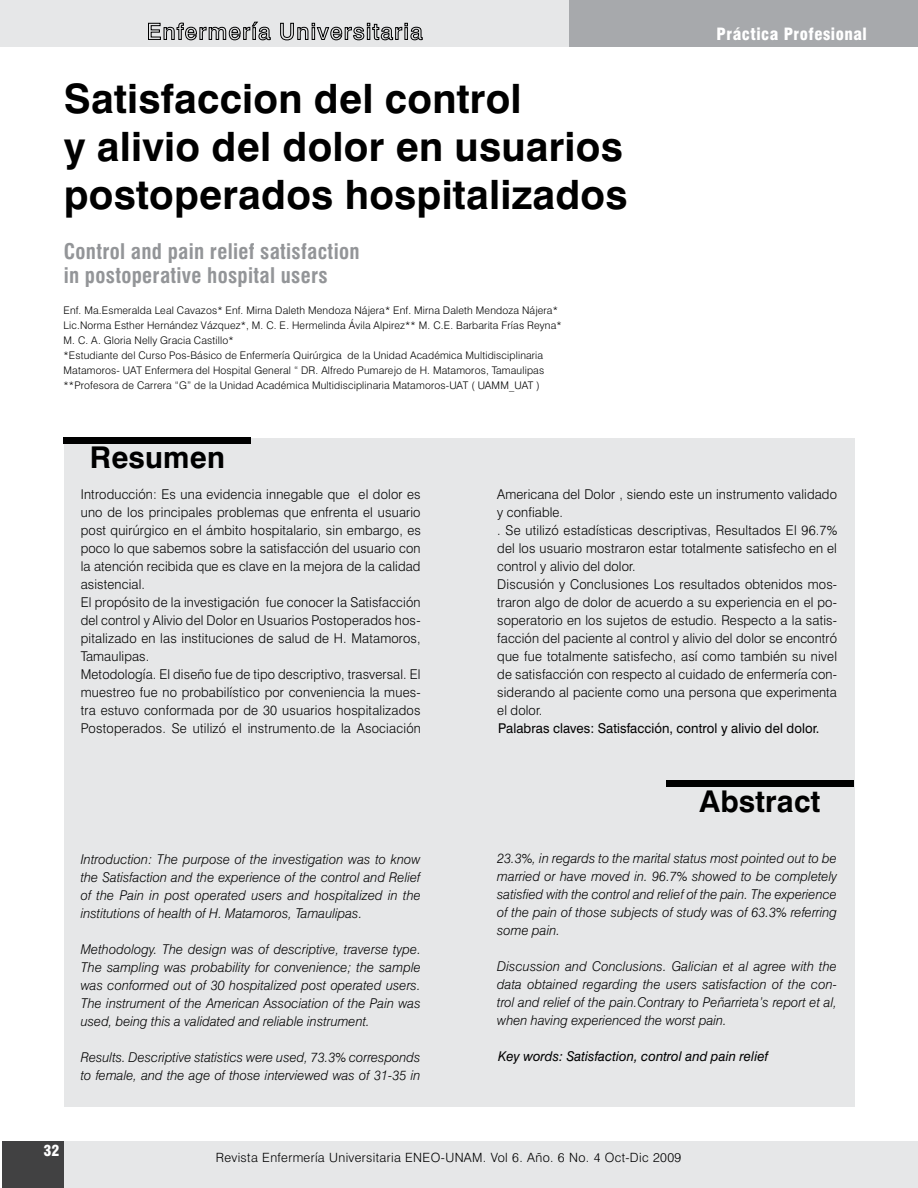
<style>
.page{position:relative;width:918px;height:1188px;background:#fff}
.page>*{position:absolute;margin:0;border:0;box-sizing:border-box;transform-origin:0 0}
.t1{font:700 40.5px/48px "Swiss 721 BT";letter-spacing:.005em;color:#000}
.t2{font:700 30px "Swiss 721 BT";letter-spacing:.005em;color:#000}
.t3{font:700 condensed 21px/24px "Swiss 721 BT";letter-spacing:.015em;color:#939598}
.t4{font:900 condensed 16.5px "Swiss 721 BT";letter-spacing:.03em;color:#fff}
.t5{font:900 condensed 15px "Swiss 721 BT";color:#fff}
.t6{font:300 13.5px/18px "Swiss 721 BT";letter-spacing:.01em;color:#000}
.t7{font:italic 300 13.5px/18px "Swiss 721 BT";letter-spacing:.005em;color:#000;text-align:justify}
.t8{font:13.5px "Swiss 721 BT";letter-spacing:.005em;color:#000}
.t9{font:italic 13.5px "Swiss 721 BT";letter-spacing:.005em;color:#000}
.t10{font:300 12.75px "Swiss 721 BT";letter-spacing:.025em;color:#000}
.t11{font:300 10.5px/15px "Swiss 721 BT";letter-spacing:.015em;color:#000}
</style>
<div class="page">
<div style="left:569px;top:0;width:349px;height:47px;background:#a7a9ac"></div>
<div style="left:1px;top:1px;width:568px;height:46px;background:#e6e7e8"></div>
<svg style="left:148px;top:22px;width:123px;height:18px"></svg>
<svg style="left:280px;top:23px;width:143px;height:17px"></svg>
<div style="left:51px;top:1141px;width:866px;height:47px;background:#e6e7e8"></div>
<div style="left:2px;top:1141px;width:62px;height:47px;background:#414142"></div>
<div style="left:64px;top:439px;width:790px;height:668px;background:#e6e7e8"></div>
<div style="left:64px;top:437px;width:187px;height:7px;background:#000"></div>
<div style="left:666px;top:780px;width:187px;height:7px;background:#000"></div>
<h1 class="t1" style="left:64px;top:74px;width:565px">Satisfaccion del control<br>y alivio del dolor en usuarios postoperados hospitalizados</h1>
<h3 class="t3" style="left:64px;top:239px;width:297px">Control and pain relief satisfaction in postoperative hospital users</h3>
<p class="t11" style="left:64px;top:303px;width:500px">Enf. Ma.Esmeralda Leal Cavazos* Enf. Mirna Daleth Mendoza Nájera* Enf. Mirna Daleth Mendoza Nájera* Lic.Norma Esther Hernández Vázquez*, M. C. E. Hermelinda Ávila Alpirez** M. C.E. Barbarita Frías Reyna* M. C. A. Gloria Nelly Gracia Castillo*<br>*Estudiante del Curso Pos-Básico de Enfermería Quirúrgica de la Unidad Académica Multidisciplinaria Matamoros- UAT Enfermera del Hospital General “ DR. Alfredo Pumarejo de H. Matamoros, Tamaulipas **Profesora de Carrera “G” de la Unidad Académica Multidisciplinaria Matamoros-UAT ( UAMM_UAT )</p>
<h2 class="t2" style="left:90px;top:439px;width:137px">Resumen</h2>
<p class="t4" style="left:717px;top:24px;width:152px">Práctica Profesional</p>
<p class="t6" style="left:81px;top:485px;width:342px">Introducción: Es una evidencia innegable que el dolor es uno de los principales problemas que enfrenta el usuario post quirúrgico en el ámbito hospitalario, sin embargo, es poco lo que sabemos sobre la satisfacción del usuario con la atención recibida que es clave en la mejora de la calidad asistencial.<br>El propósito de la investigación fue conocer la Satisfacción del control y Alivio del Dolor en Usuarios Postoperados hos&shy;pitalizado en las instituciones de salud de H. Matamoros, Tamaulipas.<br>Metodología. El diseño fue de tipo descriptivo, trasversal. El muestreo fue no probabilístico por conveniencia la mues&shy;tra estuvo conformada por de 30 usuarios hospitalizados Postoperados. Se utilizó el instrumento.de la Asociación</p>
<p class="t6" style="left:497px;top:485px;width:342px">Americana del Dolor , siendo este un instrumento validado y confiable.<br>. Se utilizó estadísticas descriptivas, Resultados El 96.7% del los usuario mostraron estar totalmente satisfecho en el control y alivio del dolor.<br>Discusión y Conclusiones Los resultados obtenidos mos&shy;traron algo de dolor de acuerdo a su experiencia en el po&shy;soperatorio en los sujetos de estudio. Respecto a la satis&shy;facción del paciente al control y alivio del dolor se encontró que fue totalmente satisfecho, así como también su nivel de satisfacción con respecto al cuidado de enfermería con&shy;siderando al paciente como una persona que experimenta el dolor.</p>
<p class="t8" style="left:498px;top:720px;width:323px">Palabras claves: Satisfacción, control y alivio del dolor.</p>
<p class="t7" style="left:81px;top:850px;width:342px">Introduction: The purpose of the investigation was to know the Satisfaction and the experience of the control and Relief of the Pain in post operated users and hospitalized in the institutions of health of H. Matamoros, Tamaulipas.</p>
<p class="t7" style="left:81px;top:940px;width:342px">Methodology. The design was of descriptive, traverse type.<br>The sampling was probability for convenience; the sample was conformed out of 30 hospitalized post operated users.<br>The instrument of the American Association of the Pain was used, being this a validated and reliable instrument.</p>
<p class="t7" style="left:81px;top:1048px;width:341px">Results. Descriptive statistics were used, 73.3% corresponds to female, and the age of those interviewed was of 31-35 in</p>
<h2 class="t2" style="left:700px;top:783px;width:122px">Abstract</h2>
<p class="t7" style="left:497px;top:849px;width:341px">23.3%, in regards to the marital status most pointed out to be married or have moved in. 96.7% showed to be completely satisfied with the control and relief of the pain. The experience of the pain of those subjects of study was of 63.3% referring some pain.</p>
<p class="t7" style="left:497px;top:957px;width:341px">Discussion and Conclusions. Galician et al agree with the data obtained regarding the users satisfaction of the con&shy;trol and relief of the pain.Contrary to Peñarrieta’s report et al, when having experienced the worst pain.</p>
<p class="t9" style="left:498px;top:1048px;width:272px">Key words: Satisfaction, control and pain relief</p>
<p class="t5" style="left:43px;top:1142px;width:18px">32</p>
<p class="t10" style="left:216px;top:1149px;width:467px">Revista Enfermería Universitaria ENEO-UNAM. Vol 6. Año. 6 No. 4 Oct-Dic 2009</p>
</div>
